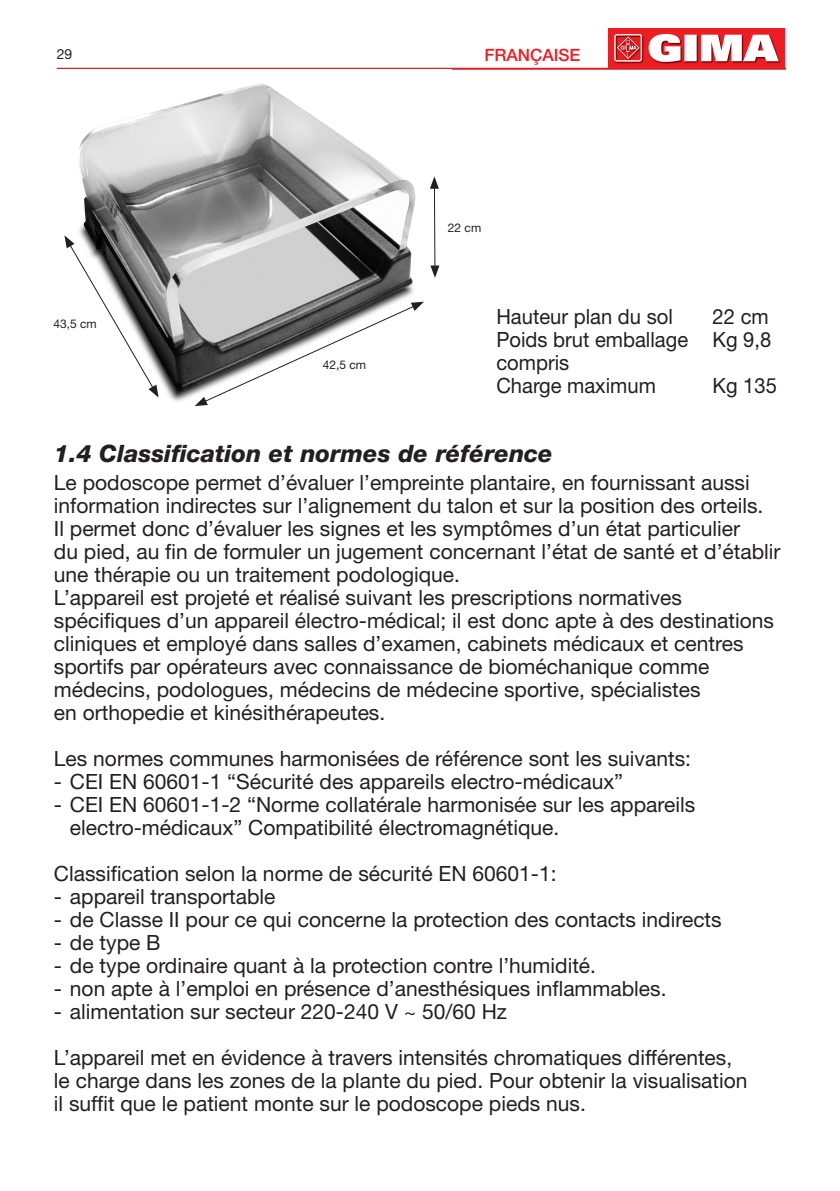
<style>
.page{position:relative;width:840px;height:1191px;background:#fff}
.page>*{position:absolute;margin:0;border:0;box-sizing:border-box;transform-origin:0 0}
.t1{font:italic 800 24px "Helvetica Neue LT Std";color:#231f20}
.t2{font:21px/23px "Helvetica Neue LT Std";color:#231f20}
.t3{font:21px "Helvetica Neue LT Std";color:#231f20;scale:.96 1}
.t4{font:500 17px "Helvetica Neue LT Std";color:#ee1d23}
.t5{font:14px "Helvetica Neue LT Std";color:#231f20}
.t6{font:12px "Helvetica Neue LT Std";color:#231f20}
</style>
<div class="page">
<hr style="left:57px;top:68px;width:728px;height:2px;background:#d1232a">
<img style="left:608px;top:28px;width:176px;height:40px">
<img style="left:57px;top:69px;width:394px;height:333px">
<div style="left:439px;top:218px;width:50px;height:23px;background:#fff"></div>
<div style="left:45px;top:313px;width:60px;height:21px;background:#fff"></div>
<svg style="left:64px;top:235px;width:94px;height:162px"></svg>
<svg style="left:194px;top:302px;width:229px;height:104px"></svg>
<hr style="left:434px;top:185px;width:1px;height:84px;background:#231f20">
<svg style="left:429px;top:176px;width:9px;height:13px"></svg>
<svg style="left:430px;top:265px;width:9px;height:13px"></svg>
<p class="t5" style="left:57px;top:46px;width:17px">29</p>
<p class="t6" style="left:53px;top:317px;width:45px">43,5 cm</p>
<p class="t6" style="left:322px;top:357px;width:45px">42,5 cm</p>
<p class="t4" style="left:484px;top:45px;width:97px">FRANÇAISE</p>
<p class="t6" style="left:447px;top:221px;width:35px">22 cm</p>
<p class="t3" style="left:496px;top:304px;width:185px">Hauteur plan du sol</p>
<p class="t3" style="left:712px;top:304px;width:60px">22 cm</p>
<p class="t3" style="left:496px;top:327px;width:288px">Poids brut emballage Kg 9,8</p>
<p class="t3" style="left:496px;top:350px;width:77px">compris</p>
<p class="t3" style="left:496px;top:373px;width:167px">Charge maximum</p>
<p class="t3" style="left:712px;top:373px;width:68px">Kg 135</p>
<p class="t1" style="left:54px;top:439px;width:500px">1.4 Classification et normes de référence</p>
<p class="t2" style="left:54px;top:471px;width:710px">Le podoscope permet d’évaluer l’empreinte plantaire, en fournissant aussi information indirectes sur l’alignement du talon et sur la position des orteils.</p>
<p class="t2" style="left:54px;top:517px;width:687px">Il permet donc d’évaluer les signes et les symptômes d’un état particulier</p>
<p class="t2" style="left:54px;top:540px;width:727px">du pied, au fin de formuler un jugement concernant l’état de santé et d’établir une thérapie ou un traitement podologique.</p>
<p class="t2" style="left:54px;top:586px;width:629px">L’appareil est projeté et réalisé suivant les prescriptions normatives</p>
<p class="t2" style="left:54px;top:609px;width:721px">spécifiques d’un appareil électro-médical; il est donc apte à des destinations cliniques et employé dans salles d’examen, cabinets médicaux et centres sportifs par opérateurs avec connaissance de bioméchanique comme</p>
<p class="t2" style="left:54px;top:678px;width:648px">médecins, podologues, médecins de médecine sportive, spécialistes</p>
<p class="t2" style="left:54px;top:701px;width:333px">en orthopedie et kinésithérapeutes.</p>
<p class="t2" style="left:54px;top:747px;width:638px">Les normes communes harmonisées de référence sont les suivants:</p>
<p class="t2" style="left:54px;top:770px;width:570px">- CEI EN 60601-1 “Sécurité des appareils electro-médicaux”</p>
<p class="t2" style="left:54px;top:793px;width:642px">- CEI EN 60601-1-2 “Norme collatérale harmonisée sur les appareils</p>
<p class="t2" style="left:70px;top:816px;width:490px">electro-médicaux” Compatibilité électromagnétique.</p>
<p class="t2" style="left:54px;top:862px;width:504px">Classification selon la norme de sécurité EN 60601-1:</p>
<p class="t2" style="left:54px;top:885px;width:223px">- appareil transportable</p>
<p class="t2" style="left:54px;top:908px;width:669px">- de Classe II pour ce qui concerne la protection des contacts indirects</p>
<p class="t2" style="left:54px;top:931px;width:108px">- de type B</p>
<p class="t2" style="left:54px;top:954px;width:543px">- de type ordinaire quant à la protection contre l’humidité.</p>
<p class="t2" style="left:54px;top:977px;width:613px">- non apte à l’emploi en présence d’anesthésiques inflammables.</p>
<p class="t2" style="left:54px;top:1000px;width:454px">- alimentation sur secteur 220-240 V ~ 50/60 Hz</p>
<p class="t2" style="left:54px;top:1046px;width:679px">L’appareil met en évidence à travers intensités chromatiques différentes,</p>
<p class="t2" style="left:54px;top:1069px;width:694px">le charge dans les zones de la plante du pied. Pour obtenir la visualisation</p>
<p class="t2" style="left:54px;top:1092px;width:533px">il suffit que le patient monte sur le podoscope pieds nus.</p>
</div>
